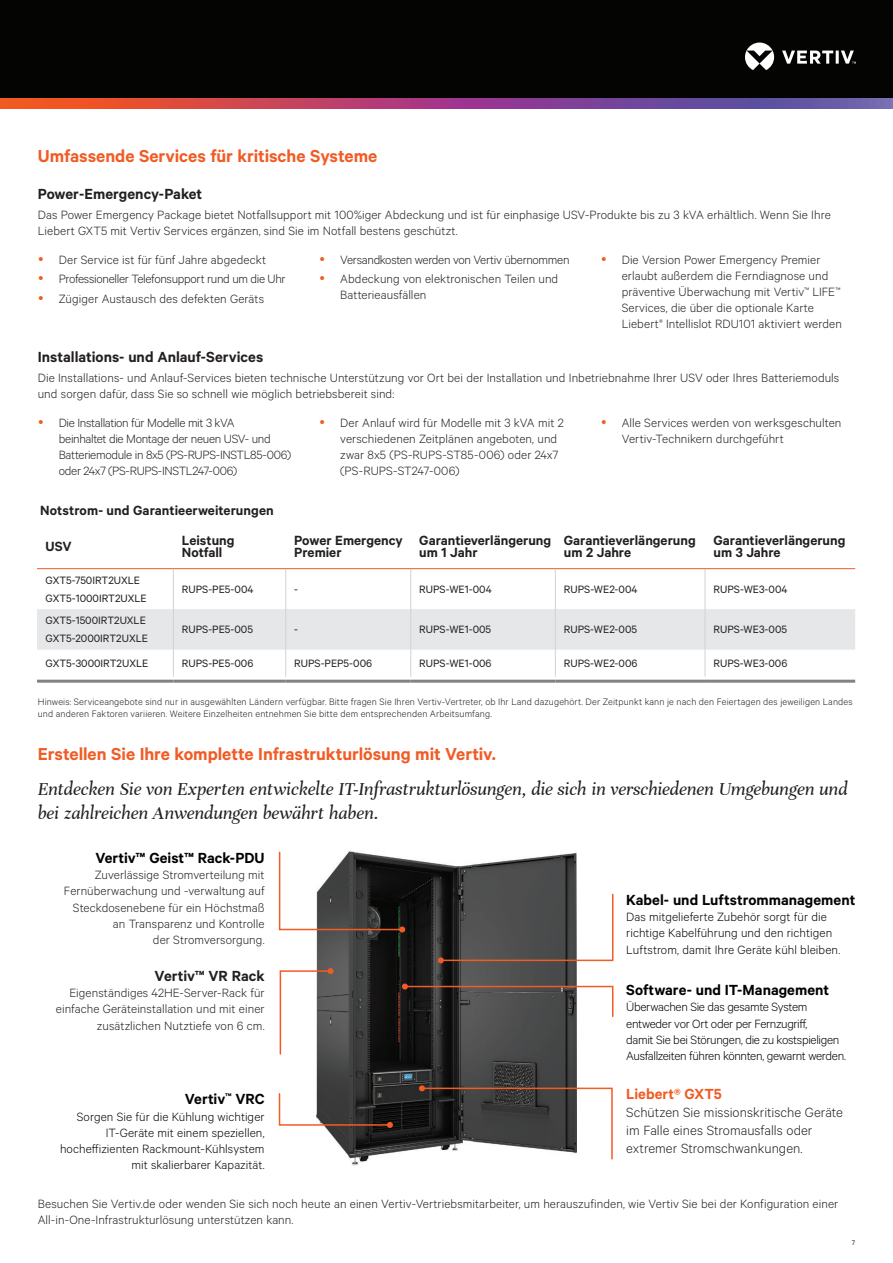
<style>
.page{position:relative;width:893px;height:1263px;background:#fff}
.page>*{position:absolute;margin:0;border:0;box-sizing:border-box;transform-origin:0 0}
.t1{font:italic 19.5px/23.4px "Unna";letter-spacing:-.005em;color:#231f20}
.t2{font:600 19.5px "Calibre";letter-spacing:-.005em;color:#f15b24}
.t3{font:600 16.5px "Calibre";color:#231f20}
.t4{font:600 16.5px "Calibre";color:#000}
.t5{font:600 16.5px "Calibre";color:#040503}
.t6{font:600 16.5px "Calibre";letter-spacing:.005em;color:#f15b24}
.t7{font:600 15px/12px "Calibre";color:#231f20}
.t8{font:300 15px/18px "Calibre";color:#231f20}
.t9{font:300 13.5px/16.2px "Calibre";letter-spacing:.005em;color:#231f20}
.t10{font:300 13.5px/16.2px "Calibre";letter-spacing:.005em;color:#040503;text-align:right}
.t11{font:300 13.5px/16.2px "Calibre";letter-spacing:-.025em;color:#000}
.t12{font:300 13.5px/16.2px "Calibre";letter-spacing:-.025em;color:#231f20}
.t13{font:300 13.5px/19.6px "Calibre";letter-spacing:-.02em;color:#231f20}
.t14{font:12px/18px "Calibre";color:#231f20}
.t15{font:300 10.5px/12.6px "Calibre";letter-spacing:.015em;color:#231f20}
.t16{font:7.5px "Calibre";color:#231f20}
</style>
<div class="page">
<div style="left:0;top:0;width:893px;height:108px;background:#040503"></div>
<svg style="left:745px;top:43px;width:111px;height:27px"></svg>
<svg style="left:0;top:98px;width:893px;height:11px;background:#a34874"></svg>
<svg style="left:37px;top:569px;width:818px;height:40px"></svg>
<hr style="left:173px;top:569px;width:1px;height:40px;background:#d1d2d4">
<hr style="left:285px;top:569px;width:1px;height:40px;background:#d1d2d4">
<hr style="left:410px;top:569px;width:1px;height:40px;background:#d1d2d4">
<hr style="left:555px;top:569px;width:1px;height:40px;background:#d1d2d4">
<hr style="left:705px;top:569px;width:1px;height:40px;background:#d1d2d4">
<svg style="left:37px;top:609px;width:818px;height:68px"></svg>
<hr style="left:37px;top:680px;width:136px;height:3px;background:#808285">
<hr style="left:173px;top:680px;width:113px;height:3px;background:#808285">
<hr style="left:286px;top:680px;width:125px;height:3px;background:#808285">
<hr style="left:411px;top:680px;width:144px;height:3px;background:#808285">
<hr style="left:555px;top:680px;width:150px;height:3px;background:#808285">
<hr style="left:705px;top:680px;width:150px;height:3px;background:#808285">
<hr style="left:37px;top:568px;width:136px;height:1px;background:#f15b24">
<hr style="left:173px;top:568px;width:113px;height:1px;background:#f15b24">
<hr style="left:286px;top:568px;width:125px;height:1px;background:#f15b24">
<hr style="left:411px;top:568px;width:144px;height:1px;background:#f15b24">
<hr style="left:555px;top:568px;width:150px;height:1px;background:#f15b24">
<hr style="left:705px;top:568px;width:150px;height:1px;background:#f15b24">
<img style="left:316px;top:852px;width:261px;height:314px">
<svg style="left:278px;top:851px;width:127px;height:81px"></svg>
<svg style="left:419px;top:1085px;width:194px;height:75px"></svg>
<svg style="left:402px;top:983px;width:212px;height:35px"></svg>
<svg style="left:279px;top:968px;width:55px;height:87px"></svg>
<svg style="left:278px;top:1092px;width:115px;height:36px"></svg>
<svg style="left:438px;top:892px;width:176px;height:71px"></svg>
<h1 class="t2" style="left:38px;top:144px;width:341px">Umfassende Services für kritische Systeme</h1>
<p class="t3" style="left:38px;top:184px;width:166px">Power-Emergency-Paket</p>
<p class="t9" style="left:38px;top:206px;width:794px">Das Power Emergency Package bietet Notfallsupport mit 100%iger Abdeckung und ist für einphasige USV-Produkte bis zu 3 kVA erhältlich. Wenn Sie Ihre<br>Liebert GXT5 mit Vertiv Services ergänzen, sind Sie im Notfall bestens geschützt.</p>
<p class="t9" style="left:59px;top:249px;width:228px;line-height:19.6px">Der Service ist für fünf Jahre abgedeckt<br>Professioneller Telefonsupport rund um die Uhr<br>Zügiger Austausch des defekten Geräts</p>
<p class="t13" style="left:340px;top:249px;width:231px">Versandkosten werden von Vertiv übernommen<br>Abdeckung von elektronischen Teilen und</p>
<p class="t9" style="left:622px;top:251px;width:222px">Die Version Power Emergency Premier erlaubt außerdem die Ferndiagnose und präventive Überwachung mit Vertiv<sup>™</sup> LIFE<sup>™ </sup>Services, die über die optionale Karte Liebert<sup>®</sup> Intellislot RDU101 aktiviert werden</p>
<p class="t9" style="left:340px;top:287px;width:88px">Batterieausfällen</p>
<p class="t3" style="left:38px;top:347px;width:227px">Installations- und Anlauf-Services</p>
<p class="t9" style="left:38px;top:369px;width:803px">Die Installations- und Anlauf-Services bieten technische Unterstützung vor Ort bei der Installation und Inbetriebnahme Ihrer USV oder Ihres Batteriemoduls und sorgen dafür, dass Sie so schnell wie möglich betriebsbereit sind:</p>
<p class="t12" style="left:59px;top:414px;width:234px">Die Installation für Modelle mit 3 kVA<br>beinhaltet die Montage der neuen USV- und Batteriemodule in 8x5 (PS-RUPS-INSTL85-006) oder 24x7 (PS-RUPS-INSTL247-006)</p>
<p class="t9" style="left:340px;top:414px;width:225px">Der Anlauf wird für Modelle mit 3 kVA mit 2 verschiedenen Zeitplänen angeboten, und zwar 8x5 (PS-RUPS-ST85-006) oder 24x7 (PS-RUPS-ST247-006)</p>
<p class="t9" style="left:622px;top:414px;width:221px">Alle Services werden von werksgeschulten<br>Vertiv-Technikern durchgeführt</p>
<p class="t7" style="left:40px;top:504px;width:235px">Notstrom- und Garantieerweiterungen</p>
<p class="t7" style="left:46px;top:540px;width:27px">USV</p>
<p class="t7" style="left:182px;top:534px;width:54px">Leistung<br>Notfall</p>
<p class="t7" style="left:294px;top:534px;width:110px">Power Emergency<br>Premier</p>
<p class="t7" style="left:419px;top:534px;width:133px">Garantieverlängerung um 1 Jahr</p>
<p class="t7" style="left:564px;top:534px;width:133px">Garantieverlängerung um 2 Jahre</p>
<p class="t7" style="left:713px;top:534px;width:133px">Garantieverlängerung um 3 Jahre</p>
<p class="t14" style="left:46px;top:571px;width:103px">GXT5-750IRT2UXLE<br>GXT5-1000IRT2UXLE</p>
<p class="t14" style="left:182px;top:580px;width:73px">RUPS-PE5-004</p>
<p class="t14" style="left:294px;top:580px;width:5px">-</p>
<p class="t14" style="left:419px;top:580px;width:74px">RUPS-WE1-004</p>
<p class="t14" style="left:564px;top:580px;width:75px">RUPS-WE2-004</p>
<p class="t14" style="left:713px;top:580px;width:76px">RUPS-WE3-004</p>
<p class="t14" style="left:46px;top:611px;width:104px">GXT5-1500IRT2UXLE<br>GXT5-2000IRT2UXLE</p>
<p class="t14" style="left:182px;top:620px;width:73px">RUPS-PE5-005</p>
<p class="t14" style="left:294px;top:620px;width:5px">-</p>
<p class="t14" style="left:419px;top:620px;width:74px">RUPS-WE1-005</p>
<p class="t14" style="left:564px;top:620px;width:75px">RUPS-WE2-005</p>
<p class="t14" style="left:713px;top:620px;width:75px">RUPS-WE3-005</p>
<p class="t14" style="left:45px;top:654px;width:104px">GXT5-3000IRT2UXLE</p>
<p class="t14" style="left:182px;top:654px;width:73px">RUPS-PE5-006</p>
<p class="t14" style="left:294px;top:654px;width:79px">RUPS-PEP5-006</p>
<p class="t14" style="left:419px;top:654px;width:74px">RUPS-WE1-006</p>
<p class="t14" style="left:564px;top:654px;width:75px">RUPS-WE2-006</p>
<p class="t14" style="left:713px;top:654px;width:75px">RUPS-WE3-006</p>
<p class="t15" style="left:38px;top:694px;width:816px">Hinweis: Serviceangebote sind nur in ausgewählten Ländern verfügbar. Bitte fragen Sie Ihren Vertiv-Vertreter, ob Ihr Land dazugehört. Der Zeitpunkt kann je nach den Feiertagen des jeweiligen Landes und anderen Faktoren variieren. Weitere Einzelheiten entnehmen Sie bitte dem entsprechenden Arbeitsumfang.</p>
<h1 class="t2" style="left:38px;top:742px;width:460px">Erstellen Sie Ihre komplette Infrastrukturlösung mit Vertiv.</h1>
<h1 class="t1" style="left:38px;top:777px;width:811px">Entdecken Sie von Experten entwickelte IT-Infrastrukturlösungen, die sich in verschiedenen Umgebungen und bei zahlreichen Anwendungen bewährt haben.</h1>
<p class="t4" style="left:95px;top:848px;width:171px">Vertiv™ Geist™ Rack-PDU</p>
<p class="t9" style="left:64px;top:866px;width:202px;text-align:right">Zuverlässige Stromverteilung mit<br>Fernüberwachung und -verwaltung auf<br>Steckdosenebene für ein Höchstmaß an Transparenz und Kontrolle<br>der Stromversorgung.</p>
<p class="t5" style="left:626px;top:890px;width:231px">Kabel- und Luftstrommanagement</p>
<p class="t10" style="left:626px;top:908px;width:215px;text-align:left">Das mitgelieferte Zubehör sorgt für die richtige Kabelführung und den richtigen<br>Luftstrom, damit Ihre Geräte kühl bleiben.</p>
<p class="t3" style="left:155px;top:966px;width:111px">Vertiv™ VR Rack</p>
<p class="t9" style="left:56px;top:984px;width:210px;text-align:right">Eigenständiges 42HE-Server-Rack für einfache Geräteinstallation und mit einer zusätzlichen Nutztiefe von 6 cm.</p>
<p class="t4" style="left:626px;top:980px;width:204px">Software- und IT-Management</p>
<p class="t11" style="left:626px;top:998px;width:221px">Überwachen Sie das gesamte System entweder vor Ort oder per Fernzugriff,<br>damit Sie bei Störungen, die zu kostspieligen Ausfallzeiten führen könnten, gewarnt werden.</p>
<p class="t5" style="left:185px;top:1089px;width:81px">Vertiv<sup>™</sup> VRC</p>
<p class="t10" style="left:60px;top:1108px;width:206px">Sorgen Sie für die Kühlung wichtiger IT-Geräte mit einem speziellen, hocheffizienten Rackmount-Kühlsystem mit skalierbarer Kapazität.</p>
<p class="t6" style="left:626px;top:1084px;width:97px">Liebert® GXT5</p>
<p class="t8" style="left:626px;top:1103px;width:218px">Schützen Sie missionskritische Geräte im Falle eines Stromausfalls oder extremer Stromschwankungen.</p>
<p class="t9" style="left:38px;top:1195px;width:802px">Besuchen Sie Vertiv.de oder wenden Sie sich noch heute an einen Vertiv-Vertriebsmitarbeiter, um herauszufinden, wie Vertiv Sie bei der Konfiguration einer<br>All-in-One-Infrastrukturlösung unterstützen kann.</p>
<p class="t16" style="left:852px;top:1238px;width:5px">7</p>
</div>
